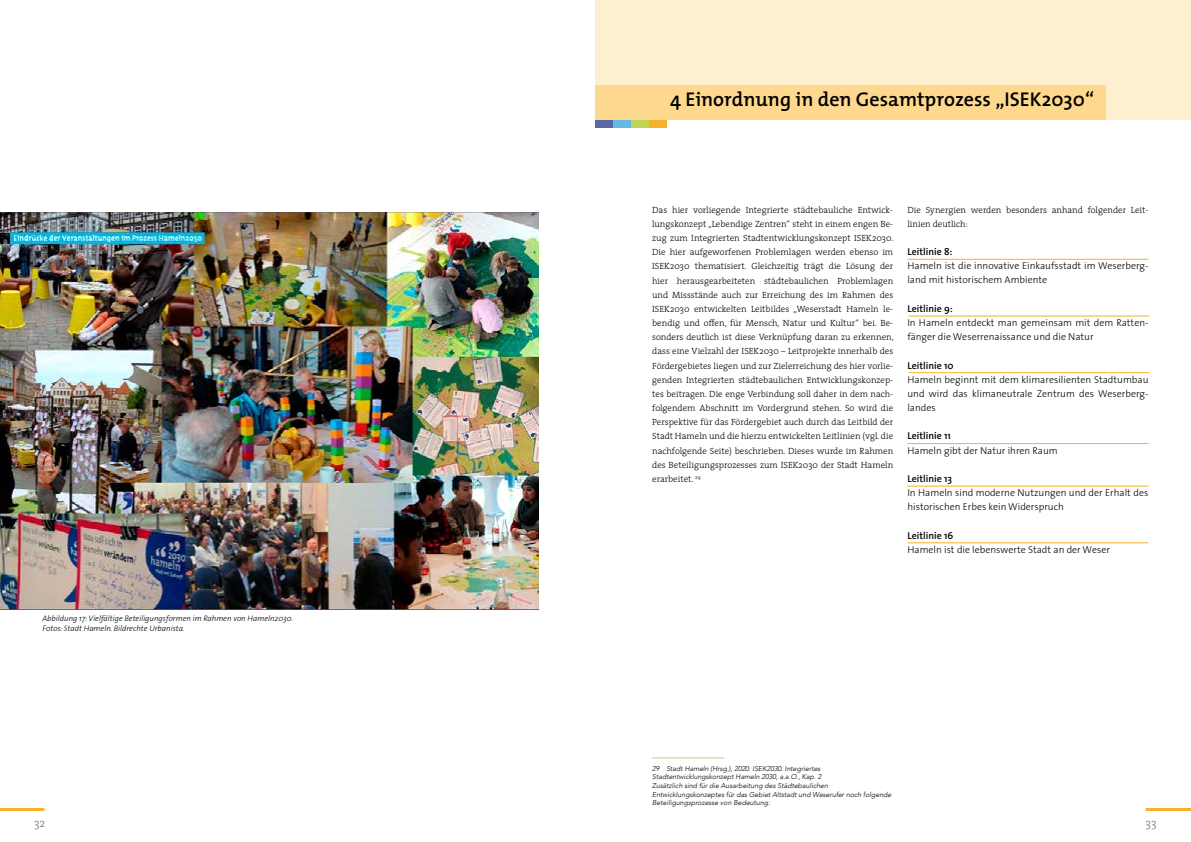
<style>
.page{position:relative;width:1191px;height:842px;background:#fff}
.page>*{position:absolute;margin:0;border:0;box-sizing:border-box;transform-origin:0 0}
.t1{font:600 20px "The Mix";color:#000}
.t2{font:300 12px "The Serif";color:#687881}
.t3{font:300 10px/14.2px "The Sans";color:#000}
.t4{font:600 10px "The Sans";color:#000}
.t5{font:300 9px/14.2px "The Serif";color:#000;text-align:justify}
.t6{font:italic 300 8px/9.6px "The Sans";color:#000}
.t7{font:italic 300 7px/8.1px "Avenir";color:#000}
</style>
<div class="page">
<div style="left:595px;top:0;width:596px;height:119px;background:#fef0cf"></div>
<div style="left:595px;top:119px;width:18px;height:9px;background:#5868a6"></div>
<div style="left:613px;top:119px;width:18px;height:9px;background:#61b9e4"></div>
<div style="left:631px;top:119px;width:18px;height:9px;background:#c0d454"></div>
<div style="left:649px;top:119px;width:18px;height:9px;background:#f9b02a"></div>
<div style="left:595px;top:85px;width:511px;height:34px;background:#fed88e"></div>
<hr style="left:652px;top:758px;width:72px;height:1px;background:#bfd454">
<hr style="left:907px;top:259px;width:241px;height:1px;background:#f9b02a">
<hr style="left:908px;top:315px;width:241px;height:1px;background:#f9b02a">
<hr style="left:907px;top:542px;width:241px;height:1px;background:#f9b02a">
<hr style="left:908px;top:372px;width:241px;height:1px;background:#f9b02a">
<hr style="left:907px;top:443px;width:241px;height:1px;background:#f9b02a">
<hr style="left:907px;top:486px;width:241px;height:1px;background:#f9b02a">
<hr style="left:0;top:808px;width:44px;height:3px;background:#f9b02a">
<hr style="left:1145px;top:808px;width:46px;height:3px;background:#f9b02a">
<img style="left:0;top:213px;width:539px;height:396px">
<h1 class="t1" style="left:670px;top:83px;width:425px">4 Einordnung in den Gesamtprozess „ISEK2030“</h1>
<p class="t6" style="left:43px;top:613px;width:252px">Abbildung 17: Vielfältige Beteiligungsformen im Rahmen von Hameln2030.<br>Fotos: Stadt Hameln. Bildrechte Urbanista.</p>
<p class="t5" style="left:652px;top:202px;width:243px">Das hier vorliegende Integrierte städtebauliche Entwick&shy;lungskonzept „Lebendige Zentren“ steht in einem engen Be&shy;zug zum Integrierten Stadtentwicklungskonzept ISEK2030.<br>Die hier aufgeworfenen Problemlagen werden ebenso im ISEK2030 thematisiert. Gleichzeitig trägt die Lösung der hier herausgearbeiteten städtebaulichen Problemlagen und Missstände auch zur Erreichung des im Rahmen des ISEK2030 entwickelten Leitbildes „Weserstadt Hameln le&shy;bendig und offen, für Mensch, Natur und Kultur“ bei. Be&shy;sonders deutlich ist diese Verknüpfung daran zu erkennen, dass eine Vielzahl der ISEK2030 – Leitprojekte innerhalb des Fördergebietes liegen und zur Zielerreichung des hier vorlie&shy;genden Integrierten städtebaulichen Entwicklungskonzep&shy;tes beitragen. Die enge Verbindung soll daher in dem nach&shy;folgendem Abschnitt im Vordergrund stehen. So wird die Perspektive für das Fördergebiet auch durch das Leitbild der Stadt Hameln und die hierzu entwickelten Leitlinien (vgl. die nachfolgende Seite) beschrieben. Dieses wurde im Rahmen des Beteiligungsprozesses zum ISEK2030 der Stadt Hameln erarbeitet. <sup>29</sup></p>
<p class="t5" style="left:907px;top:202px;width:242px">Die Synergien werden besonders anhand folgender Leit&shy;linien deutlich:</p>
<p class="t4" style="left:907px;top:243px;width:47px">Leitlinie 8:</p>
<p class="t3" style="left:907px;top:258px;width:242px">Hameln ist die innovative Einkaufsstadt im Weserberg&shy;land mit historischem Ambiente</p>
<p class="t4" style="left:907px;top:300px;width:47px">Leitlinie 9:</p>
<p class="t3" style="left:907px;top:315px;width:242px">In Hameln entdeckt man gemeinsam mit dem Ratten&shy;fänger die Weserrenaissance und die Natur</p>
<p class="t4" style="left:907px;top:357px;width:48px">Leitlinie 10</p>
<p class="t3" style="left:907px;top:372px;width:242px;text-align:justify">Hameln beginnt mit dem klimaresilienten Stadtumbau und wird das klimaneutrale Zentrum des Weserberg&shy;landes</p>
<p class="t4" style="left:907px;top:428px;width:45px">Leitlinie 11</p>
<p class="t3" style="left:907px;top:443px;width:152px">Hameln gibt der Natur ihren Raum</p>
<p class="t4" style="left:907px;top:470px;width:46px">Leitlinie 13</p>
<p class="t3" style="left:907px;top:485px;width:242px">In Hameln sind moderne Nutzungen und der Erhalt des historischen Erbes kein Widerspruch</p>
<p class="t4" style="left:907px;top:527px;width:47px">Leitlinie 16</p>
<p class="t3" style="left:907px;top:542px;width:204px">Hameln ist die lebenswerte Stadt an der Weser</p>
<p class="t7" style="left:652px;top:765px;width:171px">29 Stadt Hameln (Hrsg.), 2020: ISEK2030. Integriertes<br>Stadtentwicklungskonzept Hameln 2030, a.a.O., Kap. 2</p>
<p class="t7" style="left:652px;top:782px;width:241px">Zusätzlich sind für die Ausarbeitung des Städtebaulichen<br>Entwicklungskonzeptes für das Gebiet Altstadt und Weserufer noch folgende<br>Beteiligungsprozesse von Bedeutung:</p>
<h2 class="t2" style="left:34px;top:813px;width:13px">32</h2>
<h2 class="t2" style="left:1145px;top:813px;width:13px">33</h2>
</div>
